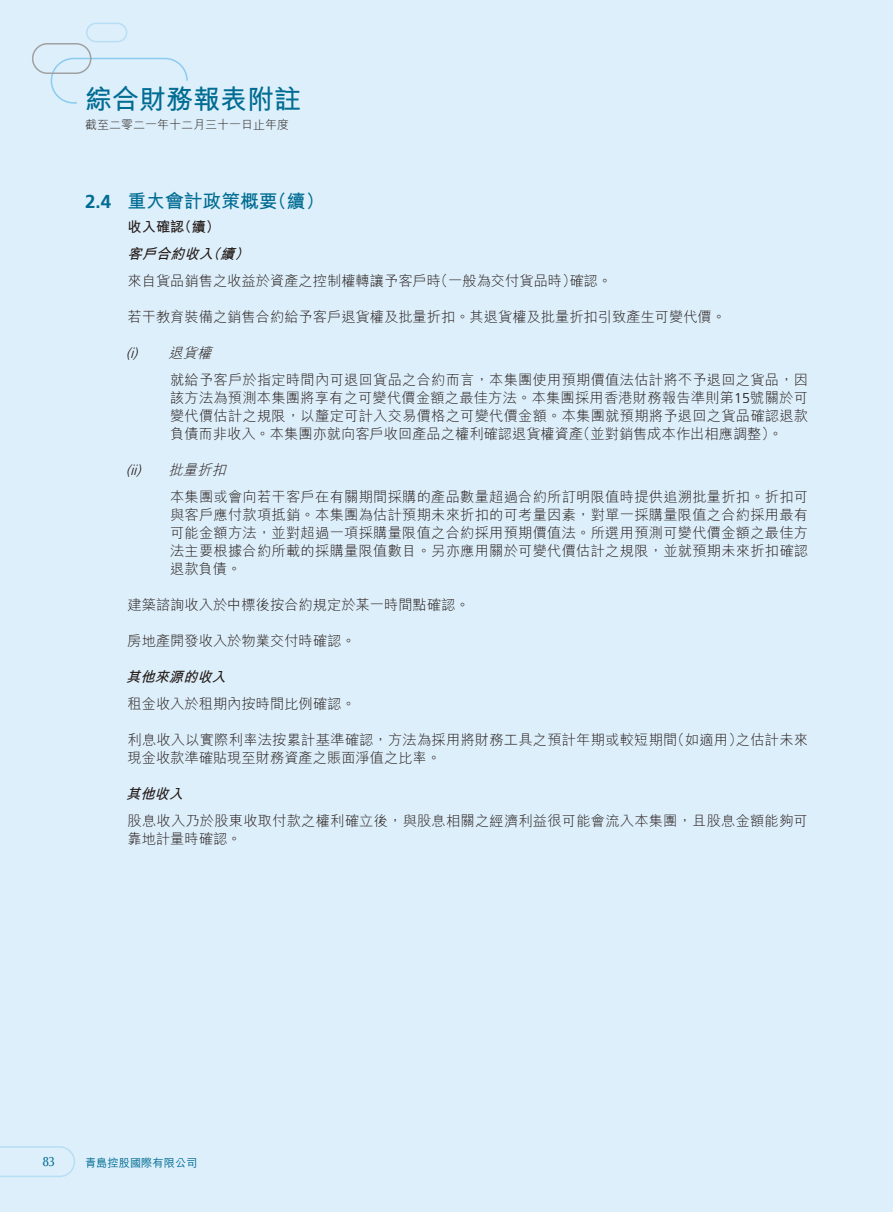
<style>
.page{position:relative;width:893px;height:1212px;background:#ddeffb}
.page>*{position:absolute;margin:0;border:0;box-sizing:border-box;transform-origin:0 0}
.t1{font:700 27px "M Hei HK";color:#006c92}
.t2{font:700 18.75px "M Hei HK";color:#006c92}
.t3{font:700 18.75px "Frutiger LT Std";color:#006c92}
.t4{font:300 14.25px/18px "M Hei HK";letter-spacing:.015em;color:#231916}
.t5{font:italic 700 14.25px "M Hei HK";color:#231916}
.t6{font:700 14.25px "M Hei HK";color:#231916}
.t7{font:italic 300 14.25px "M Hei HK";color:#231916}
.t8{font:italic 300 14.25px "Frutiger LT Std";color:#231916}
.t9{font:500 13.5px "Optima LT Std";color:#006c92;scale:.9 1}
.t10{font:300 12px "M Hei HK";color:#231916}
.t11{font:500 11.25px "M Hei HK";color:#006c92}
.s1{font-family:"Frutiger LT Std"}
</style>
<div class="page">
<svg style="left:50px;top:57px;width:138px;height:47px"></svg>
<div style="left:32px;top:43px;width:59px;height:31px;border:2px solid #a0a0a1;border-radius:15px"></div>
<div style="left:86px;top:23px;width:41px;height:19px;border:2px solid #b7def5;border-radius:9px"></div>
<svg style="left:0;top:1146px;width:75px;height:31px"></svg>
<h1 class="t1" style="left:85px;top:80px;width:217px">綜合財務報表附註</h1>
<p class="t10" style="left:85px;top:118px;width:205px">截至二零二一年十二月三十一日止年度</p>
<h2 class="t3" style="left:85px;top:191px;width:28px">2.4</h2>
<h2 class="t2" style="left:128px;top:188px;width:152px">重大會計政策概要</h2>
<h2 class="t2" style="left:268px;top:188px;width:58px">（續(</h2>
<p class="t6" style="left:128px;top:217px;width:58px">收入確認</p>
<p class="t6" style="left:177px;top:217px;width:44px">（續(</p>
<p class="t5" style="left:128px;top:244px;width:113px">客戶合約收入續</p>
<p class="t5" style="left:206px;top:244px;width:21px">（</p>
<p class="t5" style="left:234px;top:244px;width:21px">(</p>
<p class="t4" style="left:434px;top:272px;width:144px">（一般為交付貨品時）</p>
<p class="t4" style="left:128px;top:272px;width:315px">來自貨品銷售之收益於資產之控制權轉讓予客戶時</p>
<p class="t4" style="left:128px;top:308px;width:600px">若干教育裝備之銷售合約給予客戶退貨權及批量折扣。其退貨權及批量折扣引致產生可變代價。</p>
<p class="t7" style="left:169px;top:346px;width:48px">退貨權</p>
<p class="t4" style="left:569px;top:272px;width:44px">確認。</p>
<p class="t8" style="left:126px;top:345px;width:17px">)i(</p>
<p class="t8" style="left:126px;top:462px;width:16px">i i(</p>
<p class="t8" style="left:136px;top:462px;width:10px">)</p>
<p class="t4" style="left:170px;top:371px;width:640px">就給予客戶於指定時間內可退回貨品之合約而言，本集團使用預期價值法估計將不予退回之貨品，因</p>
<p class="t4" style="left:170px;top:389px;width:639px">該方法為預測本集團將享有之可變代價金額之最佳方法。本集團採用香港財務報告準則第<span class="s1">15</span>號關於可</p>
<p class="t4" style="left:170px;top:407px;width:640px">變代價估計之規限，以釐定可計入交易價格之可變代價金額。本集團就預期將予退回之貨品確認退款</p>
<p class="t4" style="left:576px;top:425px;width:208px">（並對銷售成本作出相應調整。(</p>
<p class="t4" style="left:170px;top:425px;width:415px">負債而非收入。本集團亦就向客戶收回產品之權利確認退貨權資產</p>
<p class="t7" style="left:169px;top:462px;width:62px">批量折扣</p>
<p class="t4" style="left:170px;top:487px;width:640px;text-align:justify">本集團或會向若干客戶在有關期間採購的產品數量超過合約所訂明限值時提供追溯批量折扣。折扣可與客戶應付款項抵銷。本集團為估計預期未來折扣的可考量因素，對單一採購量限值之合約採用最有可能金額方法，並對超過一項採購量限值之合約採用預期價值法。所選用預測可變代價金額之最佳方法主要根據合約所載的採購量限值數目。另亦應用關於可變代價估計之規限，並就預期未來折扣確認退款負債。</p>
<p class="t4" style="left:128px;top:595px;width:344px">建築諮詢收入於中標後按合約規定於某一時間點確認。</p>
<p class="t4" style="left:128px;top:631px;width:230px">房地產開發收入於物業交付時確認。</p>
<p class="t5" style="left:126px;top:666px;width:106px">其他來源的收入</p>
<p class="t4" style="left:128px;top:694px;width:229px">租金收入於租期內按時間比例確認。</p>
<p class="t4" style="left:736px;top:730px;width:74px">之估計未來</p>
<p class="t4" style="left:670px;top:730px;width:74px">（如適用）</p>
<p class="t4" style="left:128px;top:730px;width:551px">利息收入以實際利率法按累計基準確認，方法為採用將財務工具之預計年期或較短期間現金收款準確貼現至財務資產之賬面淨值之比率。</p>
<p class="t5" style="left:126px;top:783px;width:63px">其他收入</p>
<p class="t4" style="left:128px;top:811px;width:682px">股息收入乃於股東收取付款之權利確立後，與股息相關之經濟利益很可能會流入本集團，且股息金額能夠可靠地計量時確認。</p>
<p class="t9" style="left:43px;top:1154px;width:15px">83</p>
<p class="t11" style="left:85px;top:1154px;width:114px">青島控股國際有限公司</p>
</div>
